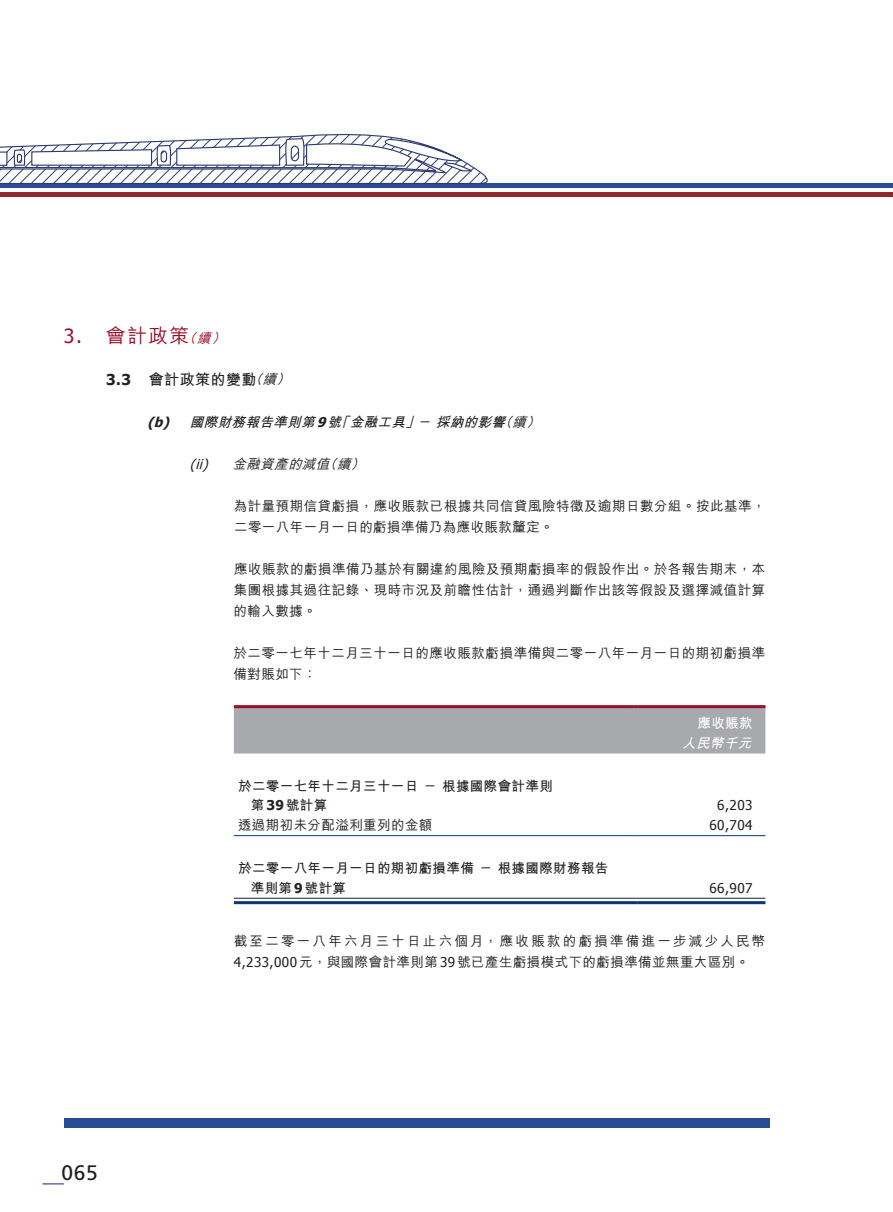
<style>
.page{position:relative;width:893px;height:1212px;background:#fff}
.page>*{position:absolute;margin:0;border:0;box-sizing:border-box;transform-origin:0 0}
.t1{font:21px "Frutiger";color:#231f20}
.t2{font:500 19.5px "M Hei HK";color:#96132a}
.t3{font:19.5px "Tahoma";color:#96132a}
.t4{font:700 15px "M Hei HK";letter-spacing:.03em;color:#231f20}
.t5{font:700 15px "Tahoma";color:#231f20}
.t6{font:500 13.5px/21px "M Hei HK";letter-spacing:.035em;color:#231f20}
.t7{font:500 13.5px/21px "M Hei HK";letter-spacing:.165em;color:#231f20}
.t8{font:700 13.5px "M Hei HK";letter-spacing:.03em;color:#231f20}
.t9{font:italic 700 13.5px "M Hei HK";color:#231f20}
.t10{font:13.5px "Tahoma";letter-spacing:.03em;color:#231f20}
.t11{font:italic 500 13.5px "M Hei HK";color:#231f20}
.t12{font:italic 700 13.5px "Tahoma";color:#231f20}
.t13{font:italic 700 13.5px "M Hei HK";color:#fff}
.t14{font:italic 13.5px "Tahoma";color:#231f20}
.t15{font:700 13.5px "M Hei HK";color:#fff}
.t16{font:italic 500 13.5px "M Hei HK";color:#96132a}
.s1{font-weight:500}
.s2{font-family:"M Hei HK"}
.s3{font-family:"Tahoma"}
.s4{font-family:"Tahoma";font-weight:400}
</style>
<div class="page">
<div style="left:65px;top:1118px;width:705px;height:9px;background:#2a4c95"></div>
<div style="left:0;top:183px;width:893px;height:5px;background:#2a4c95"></div>
<hr style="left:0;top:193px;width:893px;height:4px;background:#92262d">
<svg style="left:0;top:134px;width:488px;height:50px"></svg>
<svg style="left:43px;top:1183px;width:21px;height:1px"></svg>
<div style="left:234px;top:708px;width:531px;height:45px;background:#a8a9ad"></div>
<hr style="left:234px;top:705px;width:404px;height:3px;background:#96132a">
<hr style="left:638px;top:705px;width:127px;height:3px;background:#96132a">
<hr style="left:234px;top:835px;width:404px;height:1px;background:#08357c">
<hr style="left:638px;top:835px;width:127px;height:1px;background:#08357c">
<hr style="left:234px;top:898px;width:404px;height:1px;background:#231f20">
<hr style="left:234px;top:901px;width:404px;height:3px;background:#08357c">
<hr style="left:638px;top:898px;width:127px;height:1px;background:#231f20">
<hr style="left:638px;top:901px;width:127px;height:3px;background:#08357c">
<h2 class="t3" style="left:64px;top:323px;width:20px">3.</h2>
<h2 class="t2" style="left:106px;top:321px;width:84px">會計政策</h2>
<p class="t16" style="left:212px;top:328px;width:20px">(</p>
<p class="t16" style="left:183px;top:328px;width:20px">（</p>
<p class="t16" style="left:197px;top:328px;width:20px">續</p>
<p class="t5" style="left:106px;top:369px;width:26px">3.3</p>
<p class="t4" style="left:149px;top:368px;width:109px">會計政策的變動</p>
<p class="t11" style="left:277px;top:369px;width:20px">(</p>
<p class="t11" style="left:249px;top:369px;width:20px">（</p>
<p class="t11" style="left:263px;top:369px;width:20px">續</p>
<p class="t12" style="left:147px;top:412px;width:21px">b(</p>
<p class="t12" style="left:163px;top:412px;width:12px">)</p>
<p class="t9" style="left:327px;top:412px;width:84px">號金融工具</p>
<p class="t9" style="left:417px;top:412px;width:115px">－採納的影響<span class="s1">續</span></p>
<p class="t9" style="left:190px;top:412px;width:131px">國際財務報告準則第</p>
<p class="t11" style="left:526px;top:412px;width:20px">(</p>
<p class="t11" style="left:499px;top:412px;width:20px">（</p>
<p class="t9" style="left:405px;top:412px;width:20px">」</p>
<p class="t12" style="left:317px;top:412px;width:39px">9 <span class="s2">「</span></p>
<p class="t14" style="left:190px;top:455px;width:11px">(</p>
<p class="t14" style="left:195px;top:455px;width:18px">)i i</p>
<p class="t11" style="left:232px;top:454px;width:124px">金融資產的減值續</p>
<p class="t11" style="left:351px;top:454px;width:20px">(</p>
<p class="t11" style="left:323px;top:454px;width:20px">（</p>
<p class="t6" style="left:234px;top:494px;width:533px">為計量預期信貸虧損，應收賬款已根據共同信貸風險特徵及逾期日數分組。按此基準，二零一八年一月一日的虧損準備乃為應收賬款釐定。</p>
<p class="t6" style="left:234px;top:557px;width:533px;text-align:justify">應收賬款的虧損準備乃基於有關違約風險及預期虧損率的假設作出。於各報告期末，本集團根據其過往記錄、現時市況及前瞻性估計，通過判斷作出該等假設及選擇減值計算的輸入數據。</p>
<p class="t6" style="left:234px;top:641px;width:533px">於二零一七年十二月三十一日的應收賬款虧損準備與二零一八年一月一日的期初虧損準備對賬如下：</p>
<p class="t15" style="left:697px;top:713px;width:57px">應收賬款</p>
<p class="t13" style="left:682px;top:733px;width:75px">人民幣千元</p>
<p class="t8" style="left:238px;top:776px;width:316px">於二零一七年十二月三十一日－根據國際會計準則</p>
<p class="t10" style="left:717px;top:796px;width:37px">6,203</p>
<p class="t8" style="left:251px;top:795px;width:78px">第<span class="s3">39</span>號計算</p>
<p class="t6" style="left:238px;top:813px;width:196px">透過期初未分配溢利重列的金額</p>
<p class="t8" style="left:238px;top:858px;width:372px">於二零一八年一月一日的期初虧損準備－根據國際財務報告</p>
<p class="t8" style="left:251px;top:878px;width:97px">準則第<span class="s3">9</span>號計算</p>
<p class="t10" style="left:709px;top:816px;width:45px">60,704</p>
<p class="t10" style="left:709px;top:879px;width:45px">66,907</p>
<p class="t7" style="left:234px;top:930px;width:533px">截至二零一八年六月三十日止六個月，應收賬款的虧損準備進一步減少人民幣<br><span class="s4">4,233,000</span>元，與國際會計準則第<span class="s4">39</span>號已產生虧損模式下的虧損準備並無重大區別。</p>
<h1 class="t1" style="left:62px;top:1160px;width:38px">065</h1>
</div>
